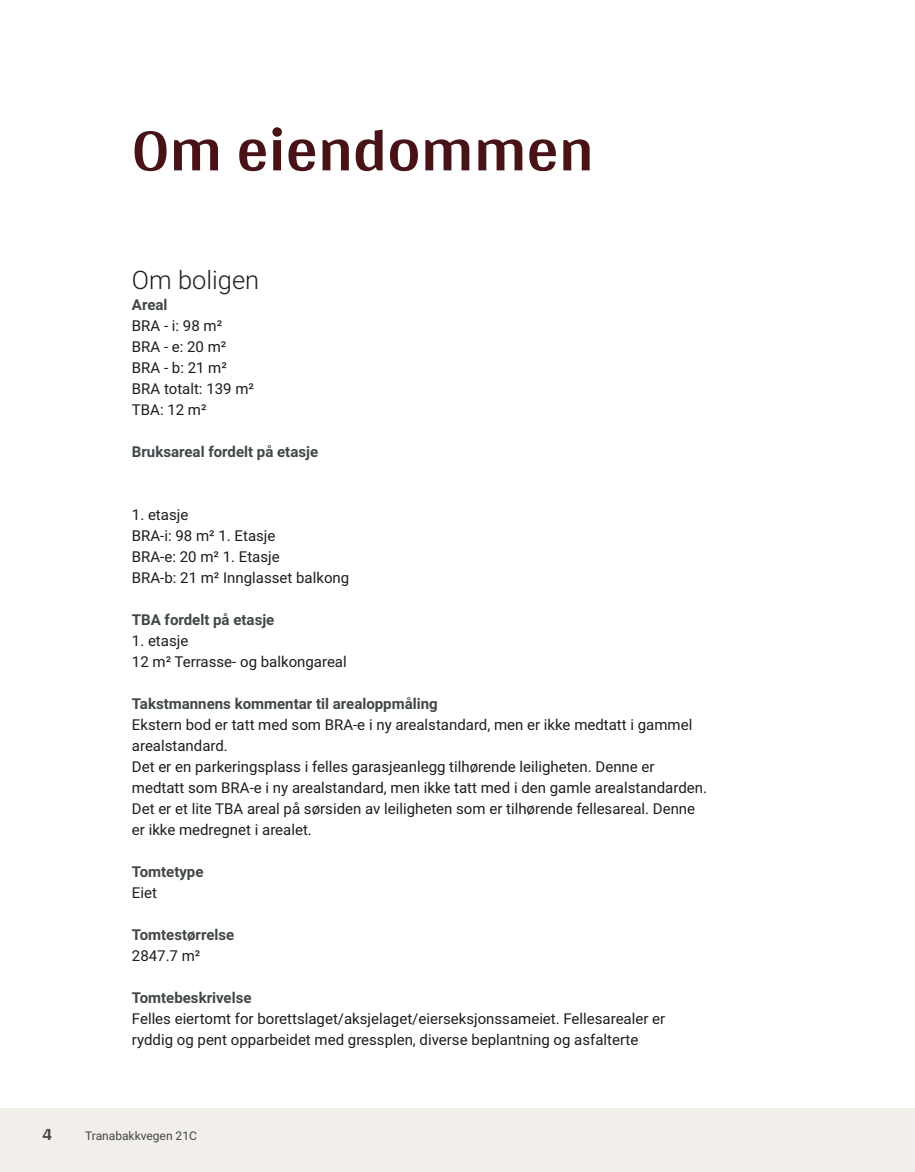
<style>
.page{position:relative;width:915px;height:1172px;background:#fff}
.page>*{position:absolute;margin:0;border:0;box-sizing:border-box;transform-origin:0 0}
.t1{font:700 63px "Arya";color:#481317}
.t2{font:300 25.5px "Roboto Vitec";color:#1d1d1b}
.t3{font:700 18px "Arya";color:#414749}
.t4{font:15px/21px "Roboto Vitec";color:#1d1d1b}
.t5{font:700 15px "Roboto Vitec";color:#414749}
.t6{font:12px "Roboto Vitec";color:#414749}
</style>
<div class="page">
<div style="left:0;top:1108px;width:914px;height:64px;background:#f2eeea"></div>
<h1 class="t1" style="left:132px;top:112px;width:463px">Om eiendommen</h1>
<h2 class="t2" style="left:132px;top:262px;width:129px">Om boligen</h2>
<p class="t5" style="left:132px;top:294px;width:37px">Areal</p>
<p class="t4" style="left:132px;top:314px;width:123px">BRA ‑ i: 98 m²<br>BRA ‑ e: 20 m²<br>BRA ‑ b: 21 m²<br>BRA totalt: 139 m²<br>TBA: 12 m²</p>
<p class="t5" style="left:132px;top:441px;width:188px">Bruksareal fordelt på etasje</p>
<p class="t4" style="left:132px;top:503px;width:219px">1. etasje<br>BRA‑i: 98 m² 1. Etasje<br>BRA‑e: 20 m² 1. Etasje<br>BRA‑b: 21 m² Innglasset balkong</p>
<p class="t5" style="left:132px;top:609px;width:144px">TBA fordelt på etasje</p>
<p class="t4" style="left:132px;top:629px;width:216px">1. etasje<br>12 m² Terrasse‑ og balkongareal</p>
<p class="t5" style="left:132px;top:693px;width:307px">Takstmannens kommentar til arealoppmåling</p>
<p class="t4" style="left:132px;top:713px;width:576px">Ekstern bod er tatt med som BRA‑e i ny arealstandard, men er ikke medtatt i gammel arealstandard.<br>Det er en parkeringsplass i felles garasjeanlegg tilhørende leiligheten. Denne er medtatt som BRA‑e i ny arealstandard, men ikke tatt med i den gamle arealstandarden.<br>Det er et lite TBA areal på sørsiden av leiligheten som er tilhørende fellesareal. Denne er ikke medregnet i arealet.</p>
<p class="t5" style="left:132px;top:861px;width:73px">Tomtetype</p>
<p class="t4" style="left:132px;top:881px;width:27px">Eiet</p>
<p class="t5" style="left:132px;top:924px;width:104px">Tomtestørrelse</p>
<p class="t4" style="left:132px;top:944px;width:70px">2847.7 m²</p>
<p class="t5" style="left:132px;top:987px;width:121px">Tomtebeskrivelse</p>
<p class="t4" style="left:132px;top:1007px;width:534px">Felles eiertomt for borettslaget/aksjelaget/eierseksjonssameiet. Fellesarealer er ryddig og pent opparbeidet med gressplen, diverse beplantning og asfalterte</p>
<p class="t3" style="left:43px;top:1123px;width:11px">4</p>
<p class="t6" style="left:85px;top:1127px;width:113px">Tranabakkvegen 21C</p>
</div>
